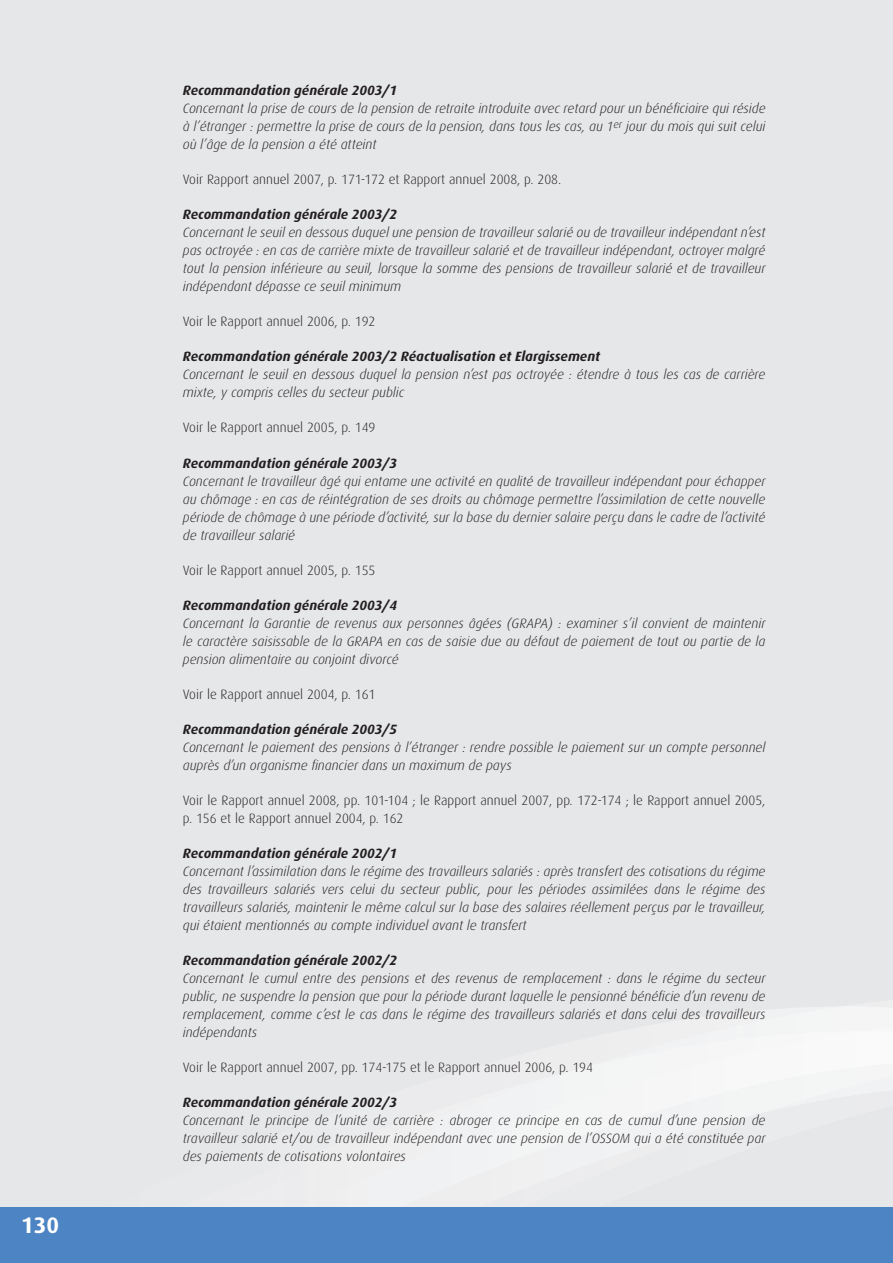
<style>
.page{position:relative;width:893px;height:1263px;background:#e6e7e9}
.page>*{position:absolute;margin:0;border:0;box-sizing:border-box;transform-origin:0 0}
.t1{font:700 22.5px "Dax";color:#fff}
.t2{font:italic 300 13.5px/18px "Dax";color:#231f20;text-align:justify}
.t3{font:300 13.5px/18px "Dax";color:#231f20}
.t4{font:italic 700 13.5px "Dax";color:#231f20}
</style>
<div class="page">
<img style="left:842px;top:1070px;width:51px;height:20px">
<img style="left:717px;top:1006px;width:176px;height:25px">
<img style="left:862px;top:1027px;width:31px;height:4px">
<img style="left:178px;top:1207px;width:48px;height:1px">
<div style="left:544px;top:1056px;width:79px;height:29px;background:#f3f4f4"></div>
<div style="left:436px;top:1080px;width:108px;height:39px;background:#efeff0"></div>
<img style="left:226px;top:1207px;width:53px;height:1px">
<div style="left:623px;top:1031px;width:216px;height:59px;background:#f6f6f7"></div>
<div style="left:839px;top:1031px;width:54px;height:39px;background:#fafafa"></div>
<img style="left:515px;top:1085px;width:108px;height:75px">
<div style="left:354px;top:1119px;width:161px;height:89px;background:#f0f0f1"></div>
<svg style="left:519px;top:1090px;width:374px;height:118px"></svg>
<img style="left:300px;top:1184px;width:54px;height:24px">
<div style="left:0;top:1208px;width:893px;height:55px;background:#4d84c4"></div>
<h1 class="t1" style="left:21px;top:1215px;width:40px">130</h1>
<p class="t4" style="left:183px;top:85px;width:216px">Recommandation générale 2003/1</p>
<p class="t2" style="left:183px;top:101px;width:584px">Concernant la prise de cours de la pension de retraite introduite avec retard pour un bénéficiaire qui réside à l’étranger : permettre la prise de cours de la pension, dans tous les cas, au 1<sup>er</sup> jour du mois qui suit celui où l’âge de la pension a été atteint</p>
<p class="t3" style="left:183px;top:172px;width:380px">Voir Rapport annuel 2007, p. 171-172 et Rapport annuel 2008, p. 208.</p>
<p class="t4" style="left:183px;top:209px;width:216px">Recommandation générale 2003/2</p>
<p class="t2" style="left:183px;top:225px;width:584px">Concernant le seuil en dessous duquel une pension de travailleur salarié ou de travailleur indépendant n’est pas octroyée : en cas de carrière mixte de travailleur salarié et de travailleur indépendant, octroyer malgré tout la pension inférieure au seuil, lorsque la somme des pensions de travailleur salarié et de travailleur indépendant dépasse ce seuil minimum</p>
<p class="t3" style="left:183px;top:314px;width:194px">Voir le Rapport annuel 2006, p. 192</p>
<p class="t4" style="left:183px;top:351px;width:419px">Recommandation générale 2003/2 Réactualisation et Elargissement</p>
<p class="t2" style="left:183px;top:367px;width:584px">Concernant le seuil en dessous duquel la pension n’est pas octroyée : étendre à tous les cas de carrière mixte, y compris celles du secteur public</p>
<p class="t3" style="left:183px;top:420px;width:194px">Voir le Rapport annuel 2005, p. 149</p>
<p class="t4" style="left:183px;top:457px;width:216px">Recommandation générale 2003/3</p>
<p class="t2" style="left:183px;top:473px;width:584px">Concernant le travailleur âgé qui entame une activité en qualité de travailleur indépendant pour échapper au chômage : en cas de réintégration de ses droits au chômage permettre l’assimilation de cette nouvelle période de chômage à une période d’activité, sur la base du dernier salaire perçu dans le cadre de l’activité de travailleur salarié</p>
<p class="t3" style="left:183px;top:562px;width:194px">Voir le Rapport annuel 2005, p. 155</p>
<p class="t4" style="left:183px;top:599px;width:216px">Recommandation générale 2003/4</p>
<p class="t2" style="left:183px;top:615px;width:584px">Concernant la Garantie de revenus aux personnes âgées (GRAPA) : examiner s’il convient de maintenir le caractère saisissable de la GRAPA en cas de saisie due au défaut de paiement de tout ou partie de la pension alimentaire au conjoint divorcé</p>
<p class="t3" style="left:183px;top:686px;width:194px">Voir le Rapport annuel 2004, p. 161</p>
<p class="t4" style="left:183px;top:723px;width:216px">Recommandation générale 2003/5</p>
<p class="t2" style="left:183px;top:739px;width:584px">Concernant le paiement des pensions à l’étranger : rendre possible le paiement sur un compte personnel auprès d’un organisme financier dans un maximum de pays</p>
<p class="t3" style="left:183px;top:792px;width:584px">Voir le Rapport annuel 2008, pp. 101-104 ; le Rapport annuel 2007, pp. 172-174 ; le Rapport annuel 2005, p. 156 et le Rapport annuel 2004, p. 162</p>
<p class="t4" style="left:183px;top:847px;width:216px">Recommandation générale 2002/1</p>
<p class="t2" style="left:183px;top:863px;width:584px">Concernant l’assimilation dans le régime des travailleurs salariés : après transfert des cotisations du régime des travailleurs salariés vers celui du secteur public, pour les périodes assimilées dans le régime des travailleurs salariés, maintenir le même calcul sur la base des salaires réellement perçus par le travailleur, qui étaient mentionnés au compte individuel avant le transfert</p>
<p class="t4" style="left:183px;top:954px;width:216px">Recommandation générale 2002/2</p>
<p class="t2" style="left:183px;top:970px;width:584px">Concernant le cumul entre des pensions et des revenus de remplacement : dans le régime du secteur public, ne suspendre la pension que pour la période durant laquelle le pensionné bénéficie d’un revenu de remplacement, comme c’est le cas dans le régime des travailleurs salariés et dans celui des travailleurs indépendants</p>
<p class="t3" style="left:183px;top:1059px;width:412px">Voir le Rapport annuel 2007, pp. 174-175 et le Rapport annuel 2006, p. 194</p>
<p class="t4" style="left:183px;top:1096px;width:216px">Recommandation générale 2002/3</p>
<p class="t2" style="left:183px;top:1112px;width:584px">Concernant le principe de l’unité de carrière : abroger ce principe en cas de cumul d’une pension de travailleur salarié et/ou de travailleur indépendant avec une pension de l’OSSOM qui a été constituée par des paiements de cotisations volontaires</p>
</div>
